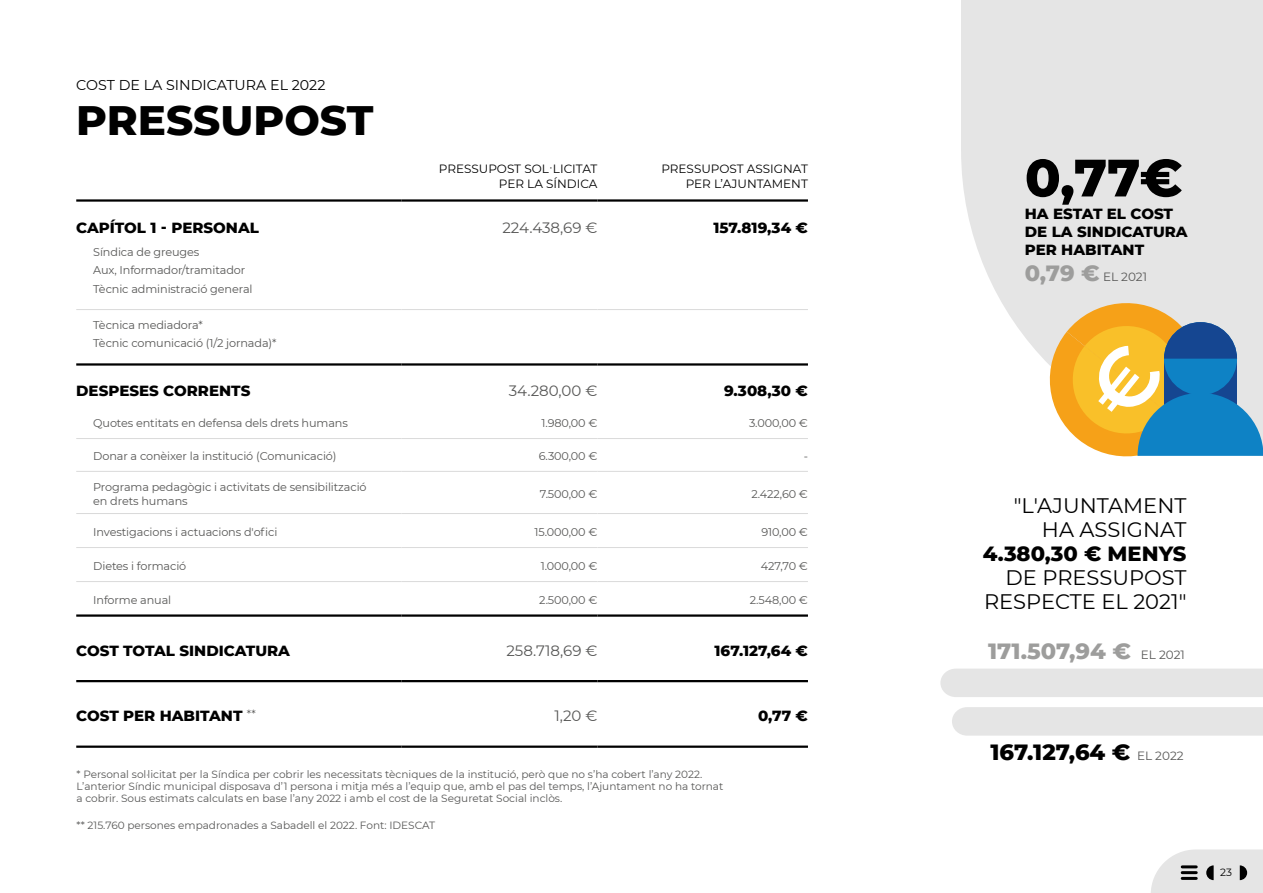
<style>
.page{position:relative;width:1263px;height:893px;background:#fff}
.page>*{position:absolute;margin:0;border:0;box-sizing:border-box;transform-origin:0 0}
.t1{font:800 52.5px "Montserrat";color:#000}
.t2{font:800 42px "Montserrat";color:#000}
.t3{font:800 22.5px "Montserrat";color:#9d9d9c}
.t4{font:800 22.5px "Montserrat";color:#000}
.t5{font:21px/24px "Montserrat";color:#000;text-align:right}
.t6{font:800 21px "Montserrat";color:#000}
.t7{font:800 15px/18px "Montserrat";color:#000}
.t8{font:15px "Montserrat";color:#575756}
.t9{font:14.25px "Montserrat";color:#000}
.t10{font:12px/15px "Montserrat";color:#000;text-align:right}
.t11{font:12px "Montserrat";color:#575756}
.t12{font:11.25px/18.5px "Montserrat";letter-spacing:-.01em;color:#575756}
.t13{font:10.5px/12px "Montserrat";color:#575756}
.t14{font:10.5px "Montserrat";color:#000}
.s1{font-weight:800;font-size:22.5px;color:#9d9d9c}
.s2{font-weight:400;font-size:12px;color:#575756}
</style>
<div class="page">
<svg style="left:961px;top:151px;width:302px;height:204px;background:#e7e7e7"></svg>
<div style="left:961px;top:0;width:302px;height:151px;background:#e5e5e5"></div>
<hr style="left:76px;top:309px;width:325px;height:1px;background:#dadada">
<hr style="left:401px;top:309px;width:196px;height:1px;background:#dadada">
<hr style="left:597px;top:309px;width:211px;height:1px;background:#dadada">
<hr style="left:76px;top:438px;width:325px;height:1px;background:#dadada">
<hr style="left:401px;top:438px;width:196px;height:1px;background:#dadada">
<hr style="left:597px;top:438px;width:211px;height:1px;background:#dadada">
<hr style="left:76px;top:471px;width:325px;height:1px;background:#dadada">
<hr style="left:401px;top:471px;width:196px;height:1px;background:#dadada">
<hr style="left:597px;top:471px;width:211px;height:1px;background:#dadada">
<hr style="left:76px;top:513px;width:325px;height:1px;background:#dadada">
<hr style="left:401px;top:513px;width:196px;height:1px;background:#dadada">
<hr style="left:597px;top:513px;width:211px;height:1px;background:#dadada">
<hr style="left:76px;top:547px;width:325px;height:1px;background:#dadada">
<hr style="left:401px;top:547px;width:196px;height:1px;background:#dadada">
<hr style="left:597px;top:547px;width:211px;height:1px;background:#dadada">
<hr style="left:76px;top:581px;width:325px;height:1px;background:#dadada">
<hr style="left:401px;top:581px;width:196px;height:1px;background:#dadada">
<hr style="left:597px;top:581px;width:211px;height:1px;background:#dadada">
<hr style="left:76px;top:199px;width:325px;height:3px;background:#000">
<hr style="left:401px;top:199px;width:196px;height:3px;background:#000">
<hr style="left:597px;top:199px;width:211px;height:3px;background:#000">
<hr style="left:76px;top:363px;width:325px;height:3px;background:#000">
<hr style="left:401px;top:363px;width:196px;height:3px;background:#000">
<hr style="left:597px;top:363px;width:211px;height:3px;background:#000">
<hr style="left:76px;top:614px;width:325px;height:3px;background:#000">
<hr style="left:401px;top:614px;width:196px;height:3px;background:#000">
<hr style="left:597px;top:614px;width:211px;height:3px;background:#000">
<hr style="left:76px;top:680px;width:325px;height:2px;background:#000">
<hr style="left:401px;top:680px;width:196px;height:2px;background:#000">
<hr style="left:597px;top:680px;width:211px;height:2px;background:#000">
<hr style="left:76px;top:745px;width:325px;height:3px;background:#000">
<hr style="left:401px;top:745px;width:196px;height:3px;background:#000">
<hr style="left:597px;top:745px;width:211px;height:3px;background:#000">
<div style="left:940px;top:669px;width:323px;height:28px;background:#e5e5e5"></div>
<div style="left:952px;top:707px;width:311px;height:29px;background:#e5e5e5"></div>
<svg style="left:1040px;top:293px;width:223px;height:164px;background:#adb396"></svg>
<svg style="left:1151px;top:849px;width:112px;height:44px;background:#dedede"></svg>
<hr style="left:1182px;top:865px;width:14px;height:3px;background:#000">
<hr style="left:1182px;top:871px;width:14px;height:3px;background:#000">
<hr style="left:1182px;top:877px;width:14px;height:3px;background:#000">
<p class="t9" style="left:76px;top:75px;width:251px">COST DE LA SINDICATURA EL 2022</p>
<h2 class="t2" style="left:76px;top:89px;width:299px">PRESSUPOST</h2>
<h3 class="t7" style="left:76px;top:218px;width:184px">CAPÍTOL 1 - PERSONAL</h3>
<p class="t12" style="left:93px;top:242px;width:161px">Síndica de greuges<br>Aux, Informador/tramitador<br>Tècnic administració general</p>
<p class="t10" style="left:439px;top:161px;width:160px">PRESSUPOST SOL·LICITAT<br>PER LA SÍNDICA</p>
<p class="t10" style="left:661px;top:161px;width:148px">PRESSUPOST ASSIGNAT<br>PER L’AJUNTAMENT</p>
<h3 class="t8" style="left:502px;top:217px;width:97px">224.438,69 €</h3>
<h3 class="t7" style="left:713px;top:218px;width:96px">157.819,34 €</h3>
<p class="t12" style="left:93px;top:315px;width:185px">Tècnica mediadora*<br>Tècnic comunicació (1/2 jornada)*</p>
<h3 class="t7" style="left:76px;top:381px;width:176px">DESPESES CORRENTS</h3>
<h3 class="t8" style="left:509px;top:380px;width:90px">34.280,00 €</h3>
<h3 class="t7" style="left:724px;top:381px;width:85px">9.308,30 €</h3>
<p class="t12" style="left:93px;top:413px;width:256px">Quotes entitats en defensa dels drets humans</p>
<p class="t12" style="left:541px;top:413px;width:57px">1.980,00 €</p>
<p class="t12" style="left:749px;top:413px;width:60px">3.000,00 €</p>
<p class="t12" style="left:93px;top:447px;width:245px">Donar a conèixer la institució (Comunicació)</p>
<p class="t12" style="left:539px;top:447px;width:60px">6.300,00 €</p>
<p class="t12" style="left:804px;top:447px;width:6px">-</p>
<p class="t12" style="left:93px;top:479px;width:275px;line-height:14.2px">Programa pedagògic i activitats de sensibilització en drets humans</p>
<p class="t12" style="left:540px;top:484px;width:59px">7.500,00 €</p>
<p class="t12" style="left:751px;top:484px;width:58px">2.422,60 €</p>
<p class="t12" style="left:93px;top:522px;width:186px">Investigacions i actuacions d'ofici</p>
<p class="t12" style="left:534px;top:522px;width:64px">15.000,00 €</p>
<p class="t12" style="left:761px;top:522px;width:48px">910,00 €</p>
<p class="t12" style="left:93px;top:556px;width:95px">Dietes i formació</p>
<p class="t12" style="left:541px;top:556px;width:58px">1.000,00 €</p>
<p class="t12" style="left:761px;top:556px;width:49px">427,70 €</p>
<p class="t12" style="left:93px;top:590px;width:80px">Informe anual</p>
<p class="t12" style="left:539px;top:590px;width:60px">2.500,00 €</p>
<p class="t12" style="left:750px;top:590px;width:60px">2.548,00 €</p>
<h3 class="t7" style="left:76px;top:640px;width:215px">COST TOTAL SINDICATURA</h3>
<h3 class="t8" style="left:506px;top:640px;width:93px">258.718,69 €</h3>
<h3 class="t7" style="left:714px;top:640px;width:95px">167.127,64 €</h3>
<h3 class="t7" style="left:76px;top:706px;width:181px">COST PER HABITANT <sup>**</sup></h3>
<h3 class="t8" style="left:554px;top:705px;width:45px">1,20 €</h3>
<h3 class="t7" style="left:758px;top:706px;width:51px">0,77 €</h3>
<p class="t13" style="left:77px;top:768px;width:648px">* Personal sol·licitat per la Síndica per cobrir les necessitats tècniques de la institució, però que no s’ha cobert l’any 2022.<br>L’anterior Síndic municipal disposava d’1 persona i mitja més a l’equip que, amb el pas del temps, l’Ajuntament no ha tornat a cobrir. Sous estimats calculats en base l’any 2022 i amb el cost de la Seguretat Social inclòs.</p>
<p class="t13" style="left:77px;top:819px;width:360px">** 215.760 persones empadronades a Sabadell el 2022. Font: IDESCAT</p>
<h1 class="t1" style="left:1025px;top:139px;width:159px">0,77€</h1>
<h3 class="t7" style="left:1025px;top:204px;width:164px">HA ESTAT EL COST<br>DE LA SINDICATURA<br>PER HABITANT</h3>
<p class="t11" style="left:1025px;top:269px;width:124px"><span class="s1">0,79 €</span> EL 2021</p>
<h3 class="t5" style="left:1014px;top:493px;width:174px">"L'AJUNTAMENT<br>HA ASSIGNAT</h3>
<h3 class="t6" style="left:983px;top:538px;width:205px">4.380,30 € MENYS</h3>
<h3 class="t5" style="left:984px;top:565px;width:204px">DE PRESSUPOST<br>RESPECTE EL 2021"</h3>
<h3 class="t3" style="left:988px;top:635px;width:198px">171.507,94 € <span class="s2">EL 2021</span></h3>
<h3 class="t4" style="left:990px;top:736px;width:195px">167.127,64 € <span class="s2">EL 2022</span></h3>
<p class="t14" style="left:1220px;top:865px;width:13px">23</p>
</div>
